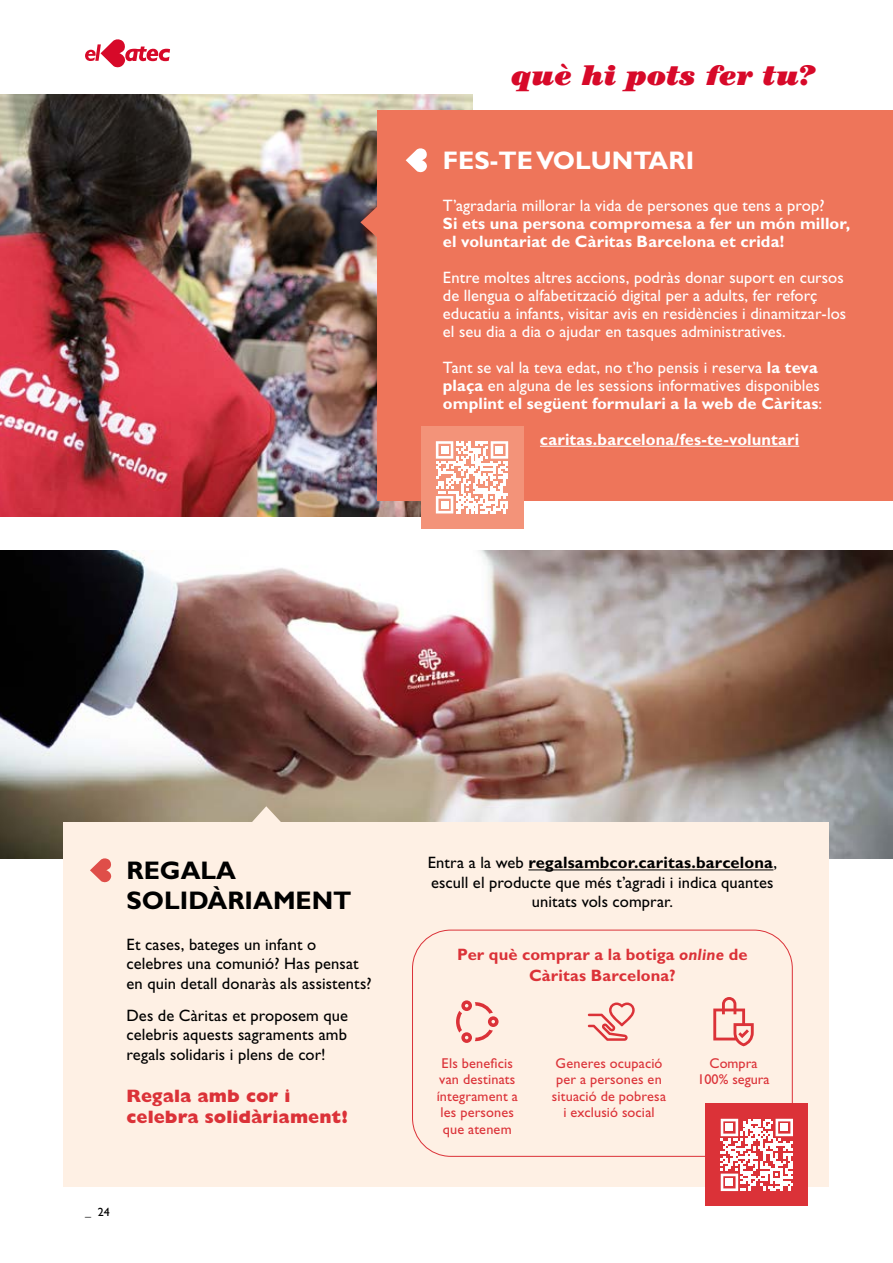
<style>
.page{position:relative;width:893px;height:1263px;background:#fff}
.page>*{position:absolute;margin:0;border:0;box-sizing:border-box;transform-origin:0 0}
.t1{font:italic 900 28.5px "Century Std";letter-spacing:.005em;color:#d70929}
.t2{font:700 25.5px/30.6px "Gill Sans Std";color:#000}
.t3{font:700 25.5px "Gill Sans Std";color:#fff}
.t4{font:800 18px/21px "Gill Sans Std";letter-spacing:.005em;color:#db3238}
.t5{font:16.5px/18px "Gill Sans Std";letter-spacing:.005em;color:#fff}
.t6{font:16.5px/19.5px "Gill Sans Std";letter-spacing:.005em;color:#000;text-align:center}
.t7{font:700 16.5px/18px "Gill Sans Std";letter-spacing:.005em;color:#fff}
.t8{font:700 16.5px/21px "Gill Sans Std";letter-spacing:.005em;color:#db3238;text-align:center}
.t9{font:14.25px/16.5px "Gill Sans Std";letter-spacing:.01em;color:#db3238;text-align:center}
.t10{font:12px "Gill Sans Std";color:#000}
.s1{font-weight:700}
.s2{font-style:italic}
</style>
<div class="page">
<img style="left:0;top:94px;width:472px;height:422px">
<svg style="left:360px;top:204px;width:17px;height:36px"></svg>
<img style="left:0;top:551px;width:893px;height:307px">
<svg style="left:249px;top:806px;width:35px;height:16px"></svg>
<div style="left:64px;top:822px;width:765px;height:364px;background:#fef0e4"></div>
<div style="left:377px;top:111px;width:516px;height:390px;background:#ee755a"></div>
<hr style="left:528px;top:869px;width:245px;height:1px;background:#000">
<hr style="left:540px;top:446px;width:259px;height:1px;background:#fff">
<svg style="left:406px;top:148px;width:21px;height:24px"></svg>
<svg style="left:90px;top:858px;width:22px;height:24px"></svg>
<svg style="left:713px;top:997px;width:41px;height:49px"></svg>
<svg style="left:456px;top:1000px;width:43px;height:43px"></svg>
<svg style="left:588px;top:1002px;width:47px;height:39px"></svg>
<div style="left:412px;top:930px;width:381px;height:227px;border:1px solid #db3238;border-radius:38px"></div>
<div style="left:706px;top:1104px;width:102px;height:102px;background:#db3238"></div>
<svg style="left:721px;top:1119px;width:72px;height:72px"></svg>
<div style="left:726px;top:1124px;width:7px;height:7px;background:#fff"></div>
<div style="left:780px;top:1124px;width:8px;height:7px;background:#fff"></div>
<div style="left:726px;top:1178px;width:7px;height:8px;background:#fff"></div>
<div style="left:421px;top:426px;width:102px;height:102px;background:#f39379"></div>
<svg style="left:436px;top:441px;width:72px;height:72px"></svg>
<div style="left:441px;top:446px;width:7px;height:8px;background:#fff"></div>
<div style="left:496px;top:446px;width:7px;height:8px;background:#fff"></div>
<div style="left:441px;top:501px;width:7px;height:7px;background:#fff"></div>
<svg style="left:85px;top:39px;width:85px;height:28px"></svg>
<h1 class="t1" style="left:512px;top:58px;width:306px">què hi pots fer tu?</h1>
<h2 class="t3" style="left:443px;top:145px;width:253px">FES-TE VOLUNTARI</h2>
<p class="t5" style="left:443px;top:196px;width:383px">T’agradaria millorar la vida de persones que tens a prop?</p>
<p class="t7" style="left:443px;top:214px;width:409px">Si ets una persona compromesa a fer un món millor, el voluntariat de Càritas Barcelona et crida!</p>
<p class="t5" style="left:443px;top:268px;width:405px">Entre moltes altres accions, podràs donar suport en cursos de llengua o alfabetització digital per a adults, fer reforç educatiu a infants, visitar avis en residències i dinamitzar-los el seu dia a dia o ajudar en tasques administratives.</p>
<p class="t5" style="left:443px;top:358px;width:381px">Tant se val la teva edat, no t’ho pensis i reserva <span class="s1">la teva plaça</span> en alguna de les sessions informatives disponibles <span class="s1">omplint el següent formulari a la web de Càritas</span>:</p>
<p class="t7" style="left:540px;top:430px;width:261px">caritas.barcelona/fes-te-voluntari</p>
<h2 class="t2" style="left:126px;top:855px;width:227px">REGALA<br>SOLIDÀRIAMENT</h2>
<p class="t6" style="left:428px;top:853px;width:351px">Entra a la web <span class="s1">regalsambcor.caritas.barcelona</span>, escull el producte que més t’agradi i indica quantes unitats vols comprar.</p>
<p class="t6" style="left:127px;top:934px;width:247px;text-align:left">Et cases, bateges un infant o celebres una comunió? Has pensat en quin detall donaràs als assistents?</p>
<p class="t6" style="left:127px;top:1006px;width:223px;text-align:justify">Des de Càritas et proposem que celebris aquests sagraments amb regals solidaris i plens de cor!</p>
<p class="t8" style="left:457px;top:944px;width:292px">Per què comprar a la botiga <span class="s2">online</span> de<br>Càritas Barcelona?</p>
<p class="t9" style="left:437px;top:1054px;width:83px">Els beneficis van destinats íntegrament a les persones que atenem</p>
<p class="t9" style="left:552px;top:1054px;width:116px">Generes ocupació per a persones en situació de pobresa i exclusió social</p>
<p class="t9" style="left:697px;top:1054px;width:74px">Compra<br>100% segura</p>
<p class="t4" style="left:126px;top:1085px;width:223px">Regala amb cor i celebra solidàriament!</p>
<p class="t10" style="left:85px;top:1205px;width:26px">_ 24</p>
</div>
